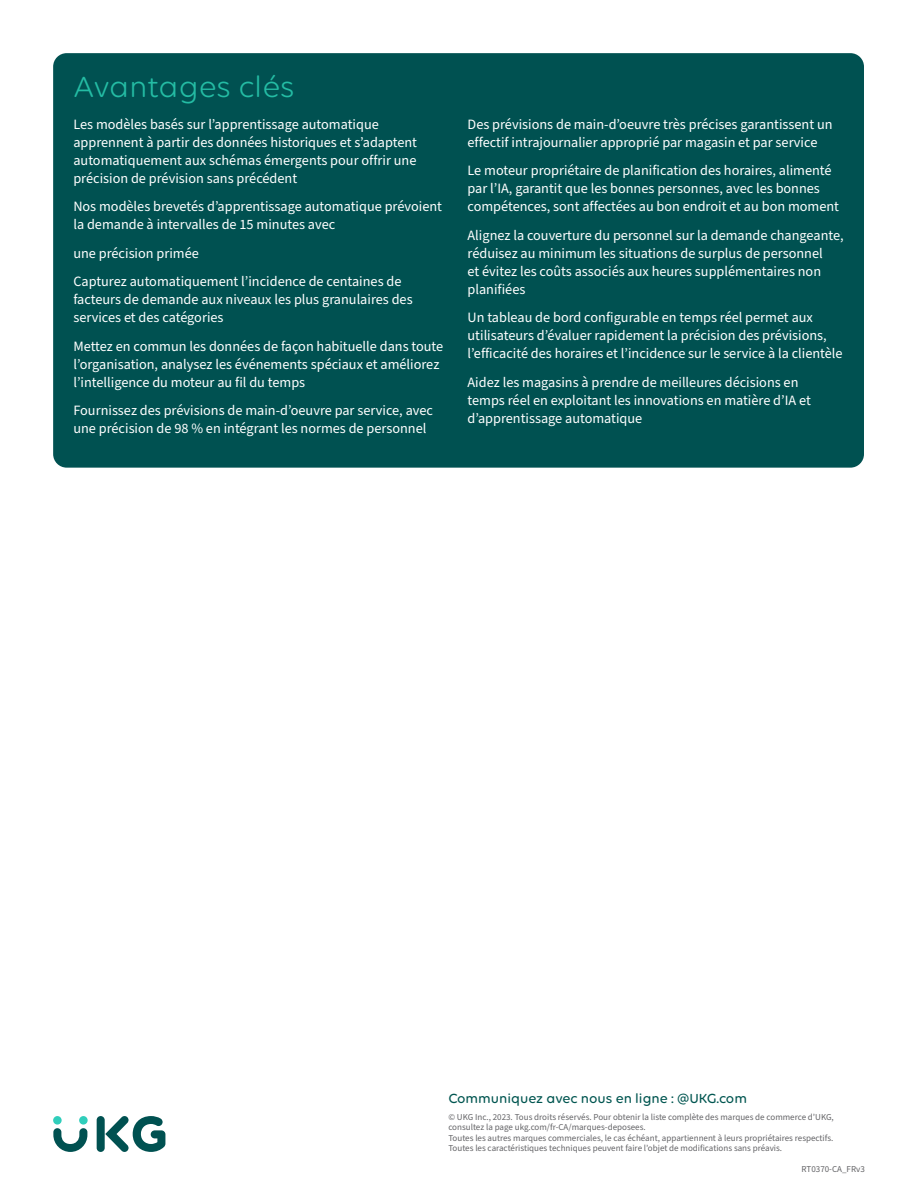
<style>
.page{position:relative;width:918px;height:1188px;background:#fff}
.page>*{position:absolute;margin:0;border:0;box-sizing:border-box;transform-origin:0 0}
.Callout_title{font:31.5px "Volte Rounded";color:#24bca4}
.Body_text_9_12{font:14.25px/18px "Source Sans Pro";color:#fff}
.Call_to_action{font:500 14.25px "Volte Rounded";color:#005550}
.Footnote{font:9px/10.5px "Source Sans Pro";color:#636366}
</style>
<div class="page">
<div style="left:53px;top:53px;width:811px;height:415px;background:#005151;border-radius:14px"></div>
<div style="left:97px;top:1116px;width:8px;height:36px;background:#005151;border-radius:4px"></div>
<svg style="left:105px;top:1116px;width:60px;height:36px"></svg>
<div style="left:53px;top:1116px;width:9px;height:9px;background:#30cebb;border-radius:50%"></div>
<div style="left:79px;top:1116px;width:9px;height:9px;background:#30cebb;border-radius:50%"></div>
<svg style="left:53px;top:1128px;width:34px;height:24px"></svg>
<p class="Callout_title" style="left:73px;top:68px;width:223px">Avantages clés</p>
<p class="Body_text_9_12" style="left:73px;top:115px;width:345px">Les modèles basés sur l’apprentissage automatique apprennent à partir des données historiques et s’adaptent automatiquement aux schémas émergents pour offrir une précision de prévision sans précédent</p>
<p class="Body_text_9_12" style="left:73px;top:198px;width:370px">Nos modèles brevetés d’apprentissage automatique prévoient la demande à intervalles de 15 minutes avec</p>
<p class="Body_text_9_12" style="left:73px;top:244px;width:127px">une précision primée</p>
<p class="Body_text_9_12" style="left:73px;top:273px;width:341px">Capturez automatiquement l’incidence de centaines de facteurs de demande aux niveaux les plus granulaires des services et des catégories</p>
<p class="Body_text_9_12" style="left:73px;top:337px;width:371px">Mettez en commun les données de façon habituelle dans toute l’organisation, analysez les événements spéciaux et améliorez l’intelligence du moteur au fil du temps</p>
<p class="Body_text_9_12" style="left:73px;top:402px;width:361px">Fournissez des prévisions de main-d’oeuvre par service, avec une précision de 98 % en intégrant les normes de personnel</p>
<p class="Body_text_9_12" style="left:468px;top:115px;width:367px">Des prévisions de main-d’oeuvre très précises garantissent un effectif intrajournalier approprié par magasin et par service</p>
<p class="Body_text_9_12" style="left:468px;top:162px;width:373px">Le moteur propriétaire de planification des horaires, alimenté par l’IA, garantit que les bonnes personnes, avec les bonnes compétences, sont affectées au bon endroit et au bon moment</p>
<p class="Body_text_9_12" style="left:468px;top:226px;width:378px">Alignez la couverture du personnel sur la demande changeante, réduisez au minimum les situations de surplus de personnel<br>et évitez les coûts associés aux heures supplémentaires non planifiées</p>
<p class="Body_text_9_12" style="left:468px;top:309px;width:377px">Un tableau de bord configurable en temps réel permet aux utilisateurs d’évaluer rapidement la précision des prévisions, l’efficacité des horaires et l’incidence sur le service à la clientèle</p>
<p class="Body_text_9_12" style="left:468px;top:373px;width:345px">Aidez les magasins à prendre de meilleures décisions en temps réel en exploitant les innovations en matière d’IA et d’apprentissage automatique</p>
<p class="Call_to_action" style="left:448px;top:1090px;width:300px">Communiquez avec nous en ligne : @UKG.com</p>
<p class="Footnote" style="left:448px;top:1112px;width:387px">© UKG Inc., 2023. Tous droits réservés. Pour obtenir la liste complète des marques de commerce d’UKG, consultez la page ukg.com/fr-CA/marques-deposees.</p>
<p class="Footnote" style="left:448px;top:1133px;width:387px">Toutes les autres marques commerciales, le cas échéant, appartiennent à leurs propriétaires respectifs.<br>Toutes les caractéristiques techniques peuvent faire l’objet de modifications sans préavis.</p>
<p class="Footnote" style="left:802px;top:1164px;width:65px">RT0370-CA_FRv3</p>
</div>
